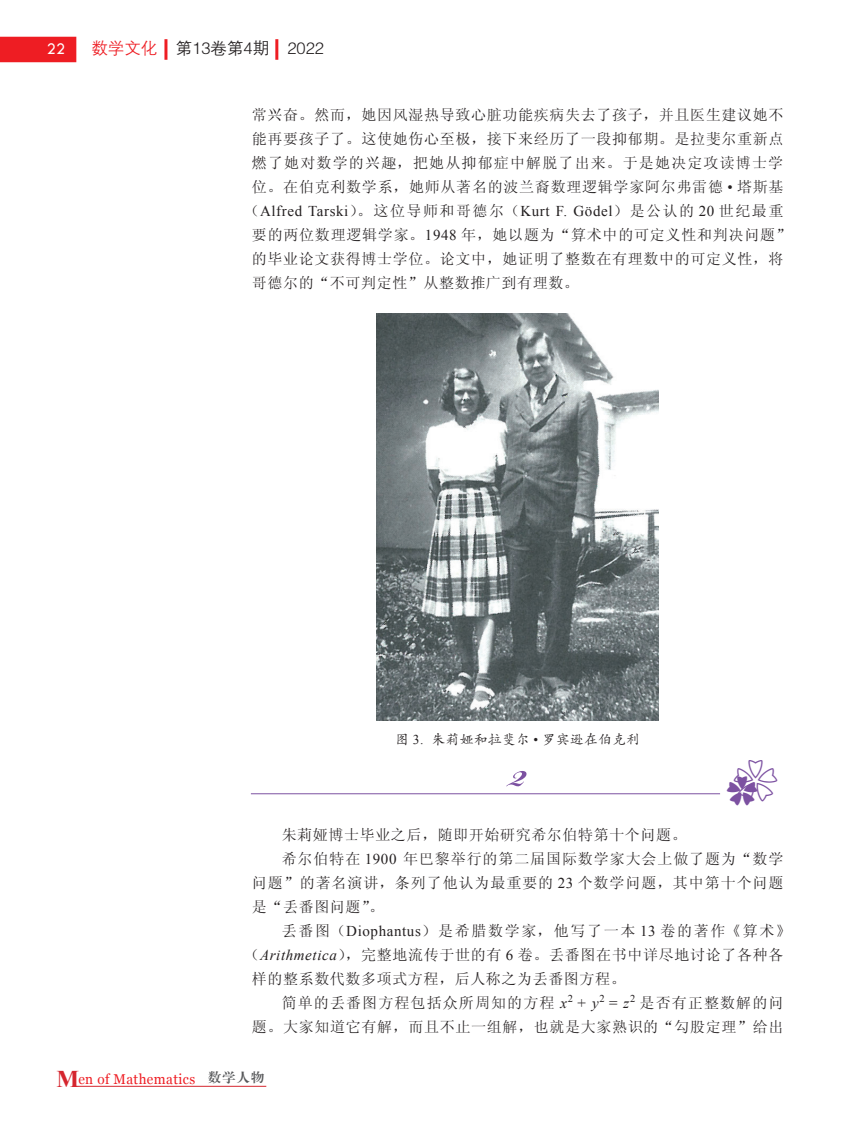
<style>
.page{position:relative;width:859px;height:1123px;background:#fff}
.page>*{position:absolute;margin:0;border:0;box-sizing:border-box;transform-origin:0 0}
.t1{font:700 55.5px "Bickham Script Pro";color:#7c51a1}
.t2{font:31.65px "Koz Min Pr 6 N";color:#7c51a1}
.t3{font:16.5px "FZZDXK GBK1 0";color:#231f20}
.t4{font:16.5px "Tw Cen";color:#fff}
.t5{font:15px/24px "Sim Sun";letter-spacing:.05em;color:#231f20;text-align:justify}
.t6{font:15px "Times New Roman";letter-spacing:.04em;color:#231f20}
.t7{font:15px "Sim Sun";letter-spacing:.11em;color:#231f20}
.t8{font:15px "Sim Sun";letter-spacing:.075em;color:#231f20}
.t9{font:14.1px "Georgia";letter-spacing:.03em;color:#ee1d23;scale:.95 1}
.t10{font:13.5px "FZKTK GBK1 0";letter-spacing:.04em;color:#231f20}
.s1{color:#ee1d23}
.s2{font-family:"Times New Roman"}
.s3{font-family:"Sim Sun"}
.s4{font-size:45px}
.s5{font-family:"Times New Roman";font-style:italic}
.s6{font-family:"Times New Roman";font-weight:700;font-size:24px;color:#d5252e}
</style>
<div class="page">
<hr style="left:73px;top:1085px;width:193px;height:1px;background:#d5252e">
<div style="left:0;top:37px;width:76px;height:25px;background:#ee1d23"></div>
<hr style="left:164px;top:39px;width:3px;height:21px;background:#ee1d23">
<hr style="left:275px;top:39px;width:3px;height:21px;background:#ee1d23">
<img style="left:377px;top:313px;width:282px;height:407px">
<hr style="left:251px;top:793px;width:469px;height:1px;background:#7c51a1">
<p class="t4" style="left:47px;top:39px;width:20px">22</p>
<p class="t3" style="left:91px;top:40px;width:234px"><span class="s1">数学文化</span> 第13卷第4期 2022</p>
<p class="t5" style="left:252px;top:103px;width:533px">常兴奋。然而，她因风湿热导致心脏功能疾病失去了孩子，并且医生建议她不能再要孩子了。这使她伤心至极，接下来经历了一段抑郁期。是拉斐尔重新点燃了她对数学的兴趣，把她从抑郁症中解脱了出来。于是她决定攻读博士学位。在伯克利数学系，她师从著名的波兰裔数理逻辑学家阿尔弗雷德 <span class="s2">•</span> 塔斯基</p>
<p class="t6" style="left:244px;top:201px;width:540px"><span class="s3">（</span>Alfred Tarski<span class="s3">）。这位导师和哥德尔（</span>Kurt F. Gödel<span class="s3">）是公认的</span> 20 <span class="s3">世纪最重</span></p>
<p class="t5" style="left:252px;top:223px;width:540px;text-align:left">要的两位数理逻辑学家。<span class="s2">1948</span> 年，她以题为“算术中的可定义性和判决问题”的毕业论文获得博士学位。论文中，她证明了整数在有理数中的可定义性，将哥德尔的“不可判定性”从整数推广到有理数。</p>
<p class="t10" style="left:395px;top:732px;width:246px">图 <span class="s2">3.</span> 朱莉娅和拉斐尔 <span class="s2">•</span> 罗宾逊在伯克利</p>
<h1 class="t1" style="left:509px;top:734px;width:18px">2</h1>
<h2 class="t2" style="left:727px;top:773px;width:53px">✿<span class="s4">❀</span></h2>
<p class="t5" style="left:282px;top:823px;width:407px">朱莉娅博士毕业之后，随即开始研究希尔伯特第十个问题。</p>
<p class="t5" style="left:282px;top:847px;width:503px">希尔伯特在 <span class="s2">1900</span> 年巴黎举行的第二届国际数学家大会上做了题为“数学</p>
<p class="t5" style="left:252px;top:871px;width:533px">问题”的著名演讲，条列了他认为最重要的 <span class="s2">23</span> 个数学问题，其中第十个问题</p>
<p class="t5" style="left:252px;top:895px;width:134px">是“丢番图问题”。</p>
<p class="t7" style="left:282px;top:923px;width:511px">丢番图（<span class="s2">Diophantus</span>）是希腊数学家，他写了一本 <span class="s2">13</span> 卷的著作《算术》</p>
<p class="t5" style="left:244px;top:943px;width:541px">（<span class="s5">Arithmetica</span>），完整地流传于世的有 <span class="s2">6</span> 卷。丢番图在书中详尽地讨论了各种各</p>
<p class="t5" style="left:252px;top:967px;width:375px">样的整系数代数多项式方程，后人称之为丢番图方程。</p>
<p class="t8" style="left:282px;top:995px;width:503px">简单的丢番图方程包括众所周知的方程 <span class="s5">x</span><sup>2</sup> <span class="s2">+</span> <span class="s5">y</span><sup>2</sup> <span class="s2">=</span> <span class="s5">z</span><sup>2</sup> 是否有正整数解的问</p>
<p class="t5" style="left:252px;top:1015px;width:533px">题。大家知道它有解，而且不止一组解，也就是大家熟识的“勾股定理”给出</p>
<p class="t9" style="left:57px;top:1069px;width:220px"><span class="s6">M</span>en of Mathematics <sup>数学人物</sup></p>
</div>
